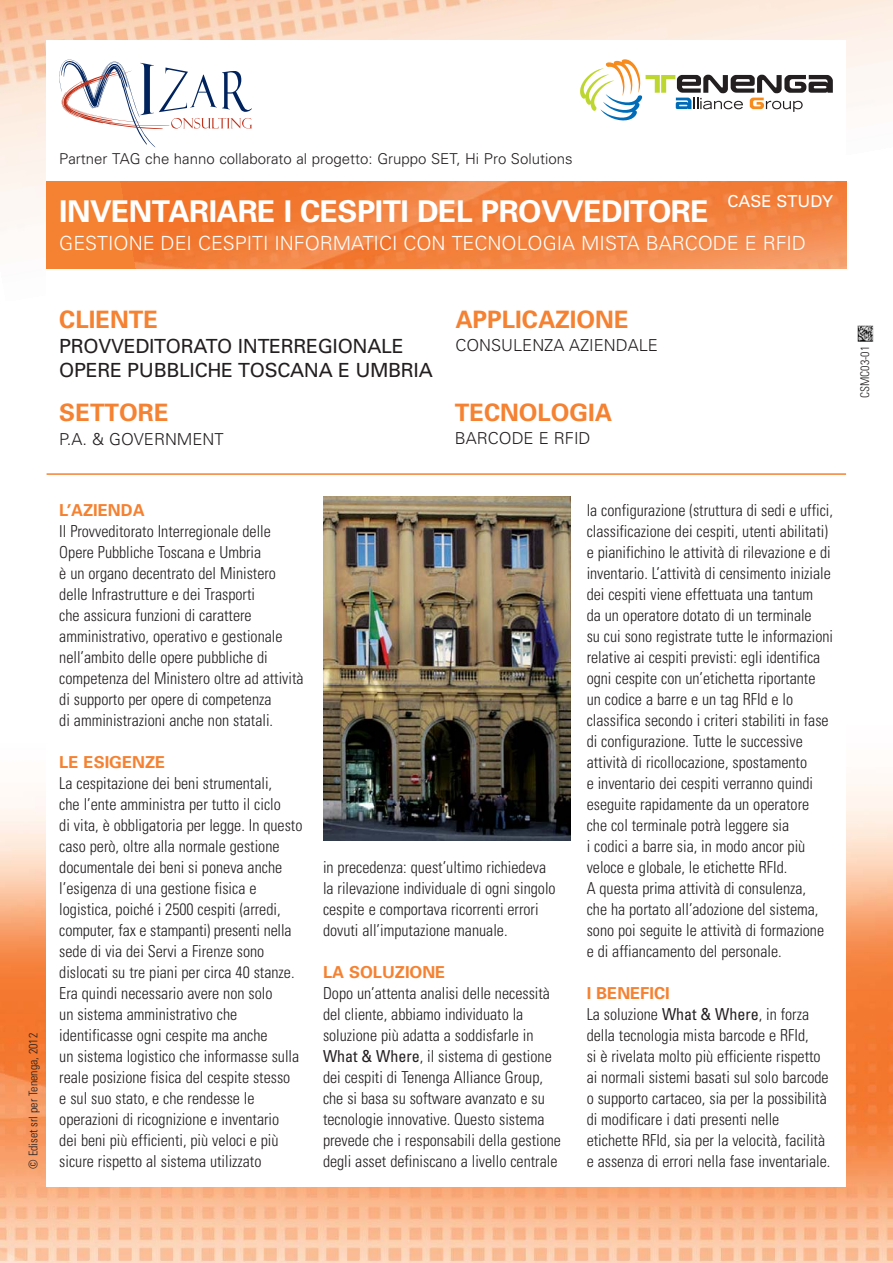
<style>
.page{position:relative;width:893px;height:1263px;background:#fff}
.page>*{position:absolute;margin:0;border:0;box-sizing:border-box;transform-origin:0 0}
.t1{font:700 30px "Univers";letter-spacing:-.015em;color:#fff}
.t2{font:700 24px "Univers";color:#f58232}
.t3{font:300 19.5px "Univers";color:#fff}
.t4{font:19.5px/23.4px "Univers";letter-spacing:-.015em;color:#231f20}
.t5{font:300 condensed 16.5px/21px "Univers";color:#231f20}
.t6{font:300 16.5px "Univers";color:#231f20}
.t7{font:700 16.5px "Univers";color:#f58232}
.t8{font:16.5px "Univers";color:#fff}
.t9{font:300 15px "Univers";color:#231f20}
.t10{font:300 condensed 12px "Univers";color:#231f20}
.s1{font-weight:400}
.s2{font-weight:700;font-stretch:normal;color:#f58232}
</style>
<div class="page">
<img style="left:0;top:0;width:892px;height:269px">
<img style="left:0;top:784px;width:892px;height:479px">
<div style="left:47px;top:41px;width:799px;height:1146px;background:#fff"></div>
<div style="left:47px;top:181px;width:799px;height:87px;background:#f58232"></div>
<img style="left:121px;top:181px;width:725px;height:87px">
<svg style="left:59px;top:60px;width:193px;height:87px"></svg>
<svg style="left:580px;top:59px;width:253px;height:62px"></svg>
<img style="left:857px;top:325px;width:17px;height:17px">
<hr style="left:47px;top:473px;width:799px;height:2px;background:#f58232">
<img style="left:323px;top:496px;width:248px;height:344px">
<p class="t9" style="left:59px;top:153px;width:515px">Partner TAG che hanno collaborato al progetto: Gruppo SET, Hi Pro Solutions</p>
<p class="t8" style="left:727px;top:195px;width:107px">CASE STUDY</p>
<h1 class="t1" style="left:59px;top:200px;width:651px">INVENTARIARE I CESPITI DEL PROVVEDITORE</h1>
<p class="t3" style="left:59px;top:236px;width:748px">GESTIONE DEI CESPITI INFORMATICI CON TECNOLOGIA MISTA BARCODE E RFID</p>
<h2 class="t2" style="left:59px;top:310px;width:100px">CLIENTE</h2>
<p class="t4" style="left:59px;top:336px;width:375px">PROVVEDITORATO INTERREGIONALE<br>OPERE PUBBLICHE TOSCANA E UMBRIA</p>
<h2 class="t2" style="left:59px;top:404px;width:111px">SETTORE</h2>
<p class="t6" style="left:59px;top:433px;width:166px">P.A. &amp; GOVERNMENT</p>
<h2 class="t2" style="left:455px;top:310px;width:175px">APPLICAZIONE</h2>
<p class="t6" style="left:455px;top:339px;width:204px">CONSULENZA AZIENDALE</p>
<h2 class="t2" style="left:455px;top:404px;width:159px">TECNOLOGIA</h2>
<p class="t6" style="left:455px;top:432px;width:137px">BARCODE E RFID</p>
<p class="t10" style="left:29px;top:1169px;width:137px;rotate:-90deg">© Ediset srl per Tenenga, 2012</p>
<p class="t7" style="left:59px;top:504px;width:87px">L’AZIENDA</p>
<p class="t5" style="left:59px;top:522px;width:246px">Il Provveditorato Interregionale delle Opere Pubbliche Toscana e Umbria<br>è un organo decentrato del Ministero delle Infrastrutture e dei Trasporti<br>che assicura funzioni di carattere amministrativo, operativo e gestionale nell’ambito delle opere pubbliche di competenza del Ministero oltre ad attività di supporto per opere di competenza<br>di amministrazioni anche non statali.</p>
<p class="t7" style="left:59px;top:756px;width:107px">LE ESIGENZE</p>
<p class="t5" style="left:59px;top:774px;width:245px">La cespitazione dei beni strumentali,<br>che l’ente amministra per tutto il ciclo<br>di vita, è obbligatoria per legge. In questo caso però, oltre alla normale gestione documentale dei beni si poneva anche l’esigenza di una gestione fisica e logistica, poiché i 2500 cespiti (arredi, computer, fax e stampanti) presenti nella sede di via dei Servi a Firenze sono dislocati su tre piani per circa 40 stanze.<br>Era quindi necessario avere non solo<br>un sistema amministrativo che identificasse ogni cespite ma anche<br>un sistema logistico che informasse sulla reale posizione fisica del cespite stesso<br>e sul suo stato, e che rendesse le operazioni di ricognizione e inventario<br>dei beni più efficienti, più veloci e più sicure rispetto al sistema utilizzato</p>
<p class="t5" style="left:323px;top:858px;width:234px">in precedenza: quest’ultimo richiedeva la rilevazione individuale di ogni singolo cespite e comportava ricorrenti errori dovuti all’imputazione manuale.</p>
<p class="t7" style="left:323px;top:966px;width:124px">LA SOLUZIONE</p>
<p class="t5" style="left:323px;top:984px;width:240px">Dopo un’attenta analisi delle necessità del cliente, abbiamo individuato la soluzione più adatta a soddisfarle in <span class="s1">What &amp; Where</span>, il sistema di gestione dei cespiti di Tenenga Alliance Group, che si basa su software avanzato e su tecnologie innovative. Questo sistema prevede che i responsabili della gestione degli asset definiscano a livello centrale</p>
<p class="t5" style="left:587px;top:501px;width:248px">la configurazione (struttura di sedi e uffici, classificazione dei cespiti, utenti abilitati) e pianifichino le attività di rilevazione e di inventario. L’attività di censimento iniziale dei cespiti viene effettuata una tantum<br>da un operatore dotato di un terminale<br>su cui sono registrate tutte le informazioni relative ai cespiti previsti: egli identifica ogni cespite con un’etichetta riportante un codice a barre e un tag RFId e lo classifica secondo i criteri stabiliti in fase di configurazione. Tutte le successive attività di ricollocazione, spostamento<br>e inventario dei cespiti verranno quindi eseguite rapidamente da un operatore che col terminale potrà leggere sia<br>i codici a barre sia, in modo ancor più veloce e globale, le etichette RFId.<br>A questa prima attività di consulenza,<br>che ha portato all’adozione del sistema, sono poi seguite le attività di formazione e di affiancamento del personale.</p>
<p class="t5" style="left:587px;top:984px;width:244px"><span class="s2">I BENEFICI<br></span>La soluzione <span class="s1">What &amp; Where</span>, in forza della tecnologia mista barcode e RFId,<br>si è rivelata molto più efficiente rispetto ai normali sistemi basati sul solo barcode o supporto cartaceo, sia per la possibilità di modificare i dati presenti nelle etichette RFId, sia per la velocità, facilità</p>
<p class="t5" style="left:587px;top:1152px;width:245px">e assenza di errori nella fase inventariale.</p>
<p class="t10" style="left:860px;top:398px;width:53px;rotate:-90deg">CSMC03-01</p>
</div>
